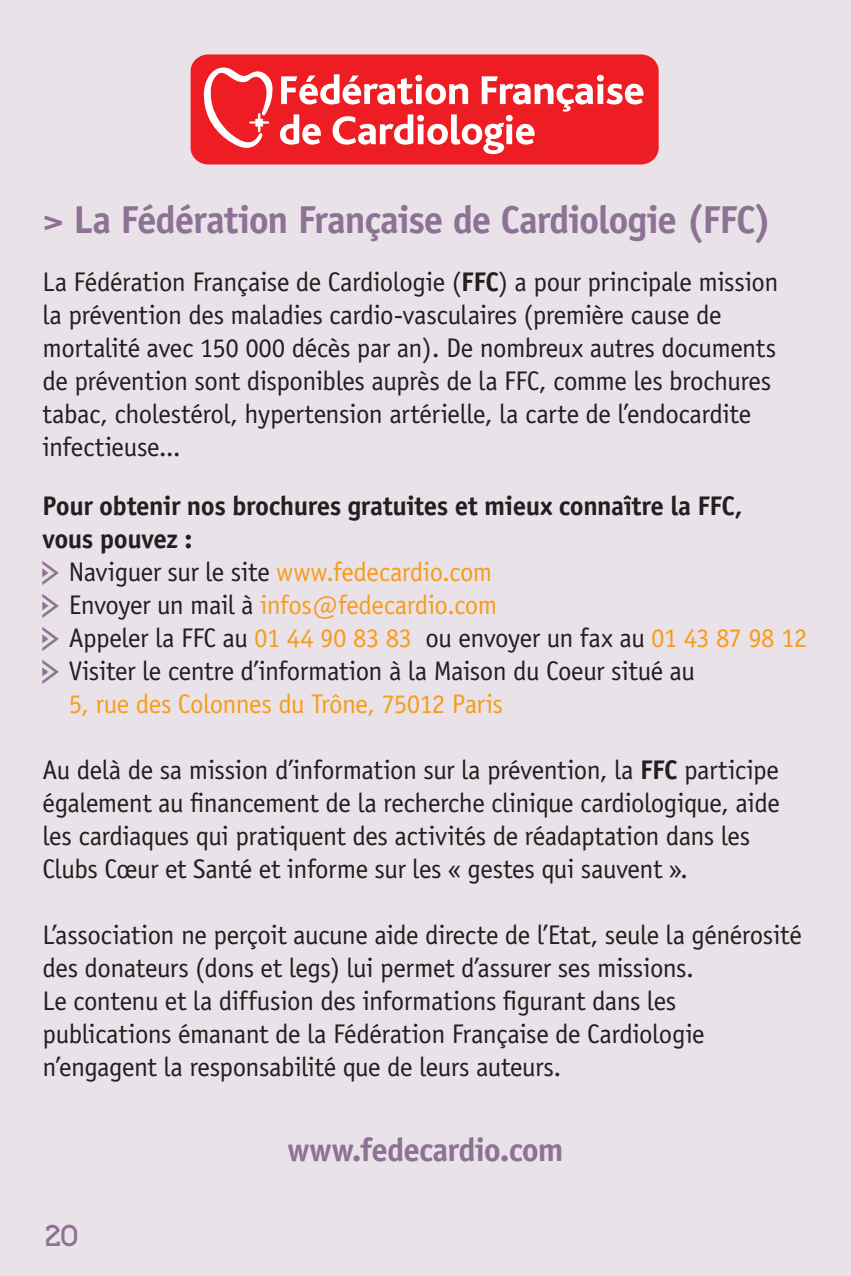
<style>
.page{position:relative;width:851px;height:1276px;background:#fff}
.page>*{position:absolute;margin:0;border:0;box-sizing:border-box;transform-origin:0 0}
.t1{font:700 39px "Officina Sans";letter-spacing:-.03em;color:#8e7294}
.t2{font:700 33px "Officina Sans";letter-spacing:-.025em;color:#8e7294}
.t3{font:30px "Poussage";color:#8e7294}
.t4{font:27px/33px "Officina Sans";letter-spacing:-.02em;color:#231f20}
.t5{font:27px "Officina Sans";letter-spacing:-.02em;color:#f89c1c}
.t6{font:700 27px "Officina Sans";letter-spacing:-.02em;color:#231f20}
.s1{font-weight:700}
.s2{font-family:"Pointers";color:#8e7294}
.s3{color:#231f20}
.s4{color:#f89c1c}
</style>
<div class="page">
<div style="left:0;top:0;width:850px;height:1276px;background:#e9e3e9"></div>
<div style="left:190px;top:54px;width:468px;height:110px;background:#ee1d23;border-radius:17px"></div>
<div style="left:415px;top:75px;width:7px;height:6px;background:#fff;border-radius:50%"></div>
<div style="left:416px;top:84px;width:5px;height:20px;background:#fff"></div>
<div style="left:417px;top:115px;width:7px;height:7px;background:#fff;border-radius:50%"></div>
<div style="left:417px;top:124px;width:6px;height:20px;background:#fff"></div>
<svg style="left:425px;top:75px;width:218px;height:79px"></svg>
<svg style="left:203px;top:67px;width:210px;height:81px"></svg>
<div style="left:256px;top:119px;width:6px;height:7px;background:#fff"></div>
<div style="left:255px;top:119px;width:8px;height:8px;border:2px solid #fff"></div>
<p class="t1" style="left:43px;top:195px;width:730px">&gt; La Fédération Française de Cardiologie (FFC)</p>
<p class="t4" style="left:43px;top:266px;width:737px">La Fédération Française de Cardiologie (<span class="s1">FFC</span>) a pour principale mission la prévention des maladies cardio-vasculaires (première cause de mortalité avec 150 000 décès par an). De nombreux autres documents de prévention sont disponibles auprès de la FFC, comme les brochures tabac, cholestérol, hypertension artérielle, la carte de l’endocardite infectieuse...</p>
<p class="t6" style="left:43px;top:489px;width:701px">Pour obtenir nos brochures gratuites et mieux connaître la FFC,</p>
<p class="t6" style="left:43px;top:522px;width:151px">vous pouvez :</p>
<p class="t5" style="left:43px;top:556px;width:451px"><span class="s2">h</span> <span class="s3">Naviguer sur le site</span> www.fedecardio.com</p>
<p class="t5" style="left:43px;top:589px;width:456px"><span class="s2">h</span> <span class="s3">Envoyer un mail à</span> infos@fedecardio.com</p>
<p class="t4" style="left:43px;top:621px;width:766px"><span class="s2">h</span> Appeler la FFC au <span class="s4">01 44 90 83 83</span> ou envoyer un fax au <span class="s4">01 43 87 98 12</span></p>
<p class="t4" style="left:43px;top:654px;width:654px"><span class="s2">h</span> Visiter le centre d’information à la Maison du Coeur situé au</p>
<p class="t5" style="left:69px;top:688px;width:435px">5, rue des Colonnes du Trône, 75012 Paris</p>
<p class="t4" style="left:43px;top:753px;width:738px">Au delà de sa mission d’information sur la prévention, la <span class="s1">FFC</span> participe également au financement de la recherche clinique cardiologique, aide les cardiaques qui pratiquent des activités de réadaptation dans les Clubs Cœur et Santé et informe sur les « gestes qui sauvent ».</p>
<p class="t4" style="left:43px;top:918px;width:760px">L’association ne perçoit aucune aide directe de l’Etat, seule la générosité des donateurs (dons et legs) lui permet d’assurer ses missions.<br>Le contenu et la diffusion des informations figurant dans les publications émanant de la Fédération Française de Cardiologie n’engagent la responsabilité que de leurs auteurs.</p>
<p class="t3" style="left:44px;top:1217px;width:35px">20</p>
<p class="t2" style="left:287px;top:1128px;width:277px">www.fedecardio.com</p>
</div>
